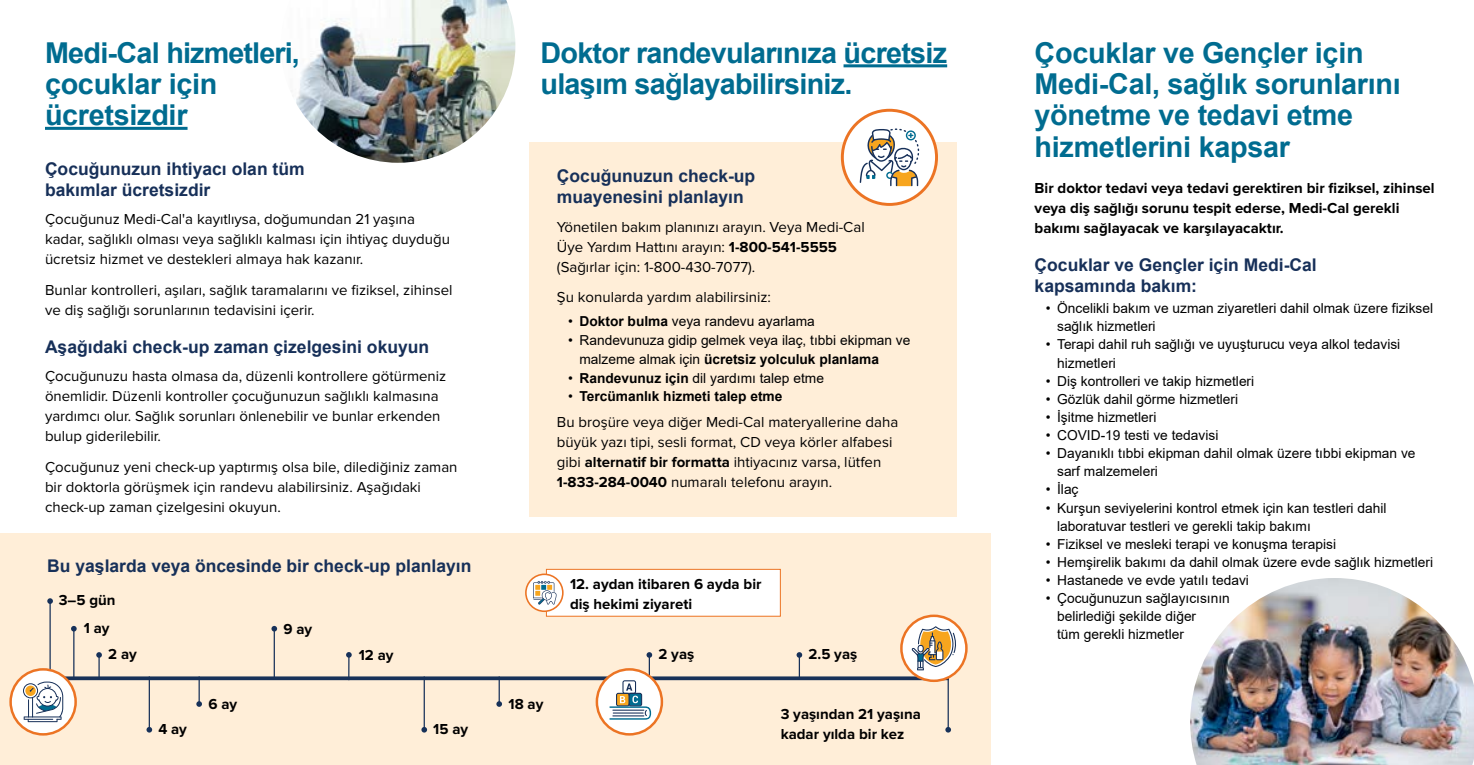
<style>
.page{position:relative;width:1474px;height:765px;background:#fff}
.page>*{position:absolute;margin:0;border:0;box-sizing:border-box;transform-origin:0 0}
.t1{font:700 28.75px/31.2px "Arial";letter-spacing:-.01em;color:#006c90}
.t2{font:700 17.5px/21.2px "Arial";color:#173059}
.t3{font:15px/20px "Proxima Nova";color:#000}
.t4{font:700 15px/20px "Proxima Nova";color:#000}
.t5{font:13.75px/18.1px "Arial";color:#000}
.t6{font:700 13.75px "Arial";color:#000}
.s1{font-weight:700}
.s2{font-weight:400}
</style>
<div class="page">
<div style="left:0;top:533px;width:990px;height:232px;background:#ffeed8"></div>
<div style="left:529px;top:142px;width:427px;height:375px;background:#ffeed8"></div>
<div style="left:546px;top:569px;width:234px;height:47px;background:#fff"></div>
<hr style="left:45px;top:127px;width:143px;height:3px;background:#006c90">
<hr style="left:843px;top:64px;width:104px;height:3px;background:#006c90">
<img style="left:296px;top:0;width:219px;height:163px">
<div style="left:842px;top:110px;width:94px;height:94px;background:#fff;border-radius:50%"></div>
<div style="left:841px;top:109px;width:97px;height:97px;border:3px solid #ec7424;border-radius:50%"></div>
<svg style="left:860px;top:129px;width:59px;height:57px"></svg>
<img style="left:1190px;top:578px;width:284px;height:187px">
<svg style="left:64px;top:676px;width:883px;height:4px;background:#314666"></svg>
<hr style="left:49px;top:601px;width:2px;height:84px;background:#173159">
<svg style="left:47px;top:598px;width:6px;height:6px"></svg>
<hr style="left:73px;top:629px;width:1px;height:49px;background:#173159">
<svg style="left:71px;top:626px;width:6px;height:6px"></svg>
<hr style="left:149px;top:676px;width:1px;height:54px;background:#173159">
<svg style="left:146px;top:727px;width:6px;height:6px"></svg>
<hr style="left:947px;top:676px;width:2px;height:54px;background:#173159">
<svg style="left:945px;top:727px;width:6px;height:6px"></svg>
<hr style="left:424px;top:676px;width:1px;height:54px;background:#173159">
<svg style="left:421px;top:727px;width:6px;height:6px"></svg>
<svg style="left:11px;top:669px;width:65px;height:65px;background:#fbeee6"></svg>
<div style="left:9px;top:668px;width:68px;height:68px;border:2px solid #ec7424;border-radius:50%"></div>
<svg style="left:23px;top:682px;width:40px;height:40px;background:#c0c5c9"></svg>
<hr style="left:98px;top:655px;width:2px;height:23px;background:#173159">
<svg style="left:96px;top:652px;width:6px;height:6px"></svg>
<hr style="left:274px;top:629px;width:1px;height:49px;background:#173159">
<svg style="left:271px;top:626px;width:6px;height:6px"></svg>
<hr style="left:649px;top:655px;width:1px;height:50px;background:#173159">
<svg style="left:646px;top:652px;width:6px;height:6px"></svg>
<svg style="left:796px;top:652px;width:6px;height:26px"></svg>
<svg style="left:196px;top:676px;width:6px;height:31px"></svg>
<svg style="left:496px;top:676px;width:6px;height:31px"></svg>
<svg style="left:346px;top:652px;width:6px;height:28px"></svg>
<svg style="left:597px;top:669px;width:65px;height:65px;background:#fcefe6"></svg>
<div style="left:596px;top:668px;width:67px;height:68px;border:2px solid #ec7424;border-radius:50%"></div>
<svg style="left:609px;top:680px;width:42px;height:40px;background:#b7c5c8"></svg>
<svg style="left:901px;top:616px;width:65px;height:65px"></svg>
<div style="left:900px;top:615px;width:68px;height:67px;border:2px solid #ec7424;border-radius:50%"></div>
<svg style="left:912px;top:626px;width:45px;height:44px;background:#cdbb9c"></svg>
<div style="left:546px;top:569px;width:235px;height:48px;border:1px solid #ec7424"></div>
<svg style="left:526px;top:574px;width:37px;height:37px"></svg>
<div style="left:525px;top:574px;width:39px;height:38px;border:2px solid #ec7424;border-radius:50%"></div>
<svg style="left:533px;top:581px;width:24px;height:24px"></svg>
<h2 class="t1" style="left:45px;top:37px;width:256px">Medi-Cal hizmetleri, çocuklar için ücretsizdir</h2>
<h3 class="t2" style="left:45px;top:158px;width:261px">Çocuğunuzun ihtiyacı olan tüm bakımlar ücretsizdir</h3>
<p class="t3" style="left:45px;top:209px;width:406px">Çocuğunuz Medi-Cal'a kayıtlıysa, doğumundan 21 yaşına kadar, sağlıklı olması veya sağlıklı kalması için ihtiyaç duyduğu ücretsiz hizmet ve destekleri almaya hak kazanır.</p>
<p class="t3" style="left:45px;top:280px;width:409px">Bunlar kontrolleri, aşıları, sağlık taramalarını ve fziksel, zihinsel ve diş sağlığı sorunlarının tedavisini içerir.</p>
<h3 class="t2" style="left:45px;top:336px;width:386px">Aşağıdaki check-up zaman çizelgesini okuyun</h3>
<p class="t3" style="left:45px;top:366px;width:403px">Çocuğunuzu hasta olmasa da, düzenli kontrollere götürmeniz önemlidir. Düzenli kontroller çocuğunuzun sağlıklı kalmasına yardımcı olur. Sağlık sorunları önlenebilir ve bunlar erkenden bulup giderilebilir.</p>
<p class="t3" style="left:45px;top:457px;width:414px">Çocuğunuz yeni check-up yaptırmış olsa bile, dilediğiniz zaman bir doktorla görüşmek için randevu alabilirsiniz. Aşağıdaki check-up zaman çizelgesini okuyun.</p>
<h3 class="t2" style="left:47px;top:555px;width:426px">Bu yaşlarda veya öncesinde bir check-up planlayın</h3>
<p class="t4" style="left:59px;top:591px;width:58px">3–5 gün</p>
<p class="t4" style="left:84px;top:618px;width:27px">1 ay</p>
<p class="t4" style="left:108px;top:644px;width:30px">2 ay</p>
<p class="t4" style="left:283px;top:619px;width:30px">9 ay</p>
<p class="t4" style="left:359px;top:646px;width:36px">12 ay</p>
<h2 class="t1" style="left:540px;top:37px;width:408px">Doktor randevularınıza ücretsiz ulaşım sağlayabilirsiniz.</h2>
<h3 class="t2" style="left:557px;top:166px;width:200px">Çocuğunuzun check-up muayenesini planlayın</h3>
<p class="t3" style="left:557px;top:217px;width:309px">Yönetilen bakım planınızı arayın. Veya Medi-Cal<br>Üye Yardım Hattını arayın: <span class="s1">1-800-541-5555 </span>(Sağırlar için: 1-800-430-7077).</p>
<p class="t3" style="left:557px;top:288px;width:215px">Şu konularda yardım alabilirsiniz:</p>
<p class="t5" style="left:568px;top:312px;width:248px">• <span class="s1">Doktor bulma</span> veya randevu ayarlama</p>
<p class="t5" style="left:579px;top:331px;width:332px;line-height:18.8px;text-indent:-11px">• Randevunuza gidip gelmek veya ilaç, tıbbi ekipman ve malzeme almak için <span class="s1">ücretsiz yolculuk planlama</span></p>
<p class="t5" style="left:568px;top:369px;width:257px">• <span class="s1">Randevunuz için</span> dil yardımı talep etme</p>
<p class="t6" style="left:568px;top:387px;width:216px"><span class="s2">•</span> Tercümanlık hizmeti talep etme</p>
<p class="t3" style="left:557px;top:412px;width:343px">Bu broşüre veya diğer Medi-Cal materyallerine daha büyük yazı tipi, sesli format, CD veya körler alfabesi gibi <span class="s1">alternatif bir formatta</span> ihtiyacınız varsa, lütfen <span class="s1">1-833-284-0040</span> numaralı telefonu arayın.</p>
<p class="t4" style="left:570px;top:574px;width:193px">12. aydan itibaren 6 ayda bir diş hekimi ziyareti</p>
<p class="t4" style="left:658px;top:644px;width:37px">2 yaş</p>
<p class="t4" style="left:808px;top:644px;width:50px">2.5 yaş</p>
<p class="t4" style="left:158px;top:719px;width:30px">4 ay</p>
<p class="t4" style="left:208px;top:694px;width:30px">6 ay</p>
<p class="t4" style="left:508px;top:694px;width:36px">18 ay</p>
<p class="t4" style="left:433px;top:719px;width:36px">15 ay</p>
<p class="t4" style="left:781px;top:705px;width:142px">3 yaşından 21 yaşına kadar yılda bir kez</p>
<h2 class="t1" style="left:1034px;top:37px;width:368px">Çocuklar ve Gençler için<br>Medi-Cal, sağlık sorunlarını yönetme ve tedavi etme hizmetlerini kapsar</h2>
<p class="t4" style="left:1034px;top:179px;width:401px">Bir doktor tedavi veya tedavi gerektiren bir fziksel, zihinsel veya diş sağlığı sorunu tespit ederse, Medi-Cal gerekli bakımı sağlayacak ve karşılayacaktır.</p>
<h3 class="t2" style="left:1034px;top:255px;width:284px">Çocuklar ve Gençler için Medi-Cal kapsamında bakım:</h3>
<p class="t5" style="left:1057px;top:299px;width:377px;text-indent:-11px">• Öncelikli bakım ve uzman ziyaretleri dahil olmak üzere fiziksel sağlık hizmetleri</p>
<p class="t5" style="left:1057px;top:335px;width:345px;text-indent:-11px">• Terapi dahil ruh sağlığı ve uyuşturucu veya alkol tedavisi hizmetleri</p>
<p class="t5" style="left:1046px;top:372px;width:210px">• Diş kontrolleri ve takip hizmetleri</p>
<p class="t5" style="left:1046px;top:390px;width:194px">• Gözlük dahil görme hizmetleri</p>
<p class="t5" style="left:1046px;top:408px;width:112px">• İşitme hizmetleri</p>
<p class="t5" style="left:1046px;top:426px;width:174px">• COVID-19 testi ve tedavisi</p>
<p class="t5" style="left:1057px;top:444px;width:360px;text-indent:-11px">• Dayanıklı tıbbi ekipman dahil olmak üzere tıbbi ekipman ve sarf malzemeleri</p>
<p class="t5" style="left:1046px;top:480px;width:34px">• İlaç</p>
<p class="t5" style="left:1057px;top:499px;width:331px;text-indent:-11px">• Kurşun seviyelerini kontrol etmek için kan testleri dahil laboratuvar testleri ve gerekli takip bakımı</p>
<p class="t5" style="left:1046px;top:535px;width:292px">• Fiziksel ve mesleki terapi ve konuşma terapisi</p>
<p class="t5" style="left:1046px;top:553px;width:389px">• Hemşirelik bakımı da dahil olmak üzere evde sağlık hizmetleri</p>
<p class="t5" style="left:1046px;top:571px;width:205px">• Hastanede ve evde yatılı tedavi</p>
<p class="t5" style="left:1057px;top:589px;width:174px;text-indent:-11px">• Çocuğunuzun sağlayıcısının belirlediği şekilde diğer<br>tüm gerekli hizmetler</p>
</div>
